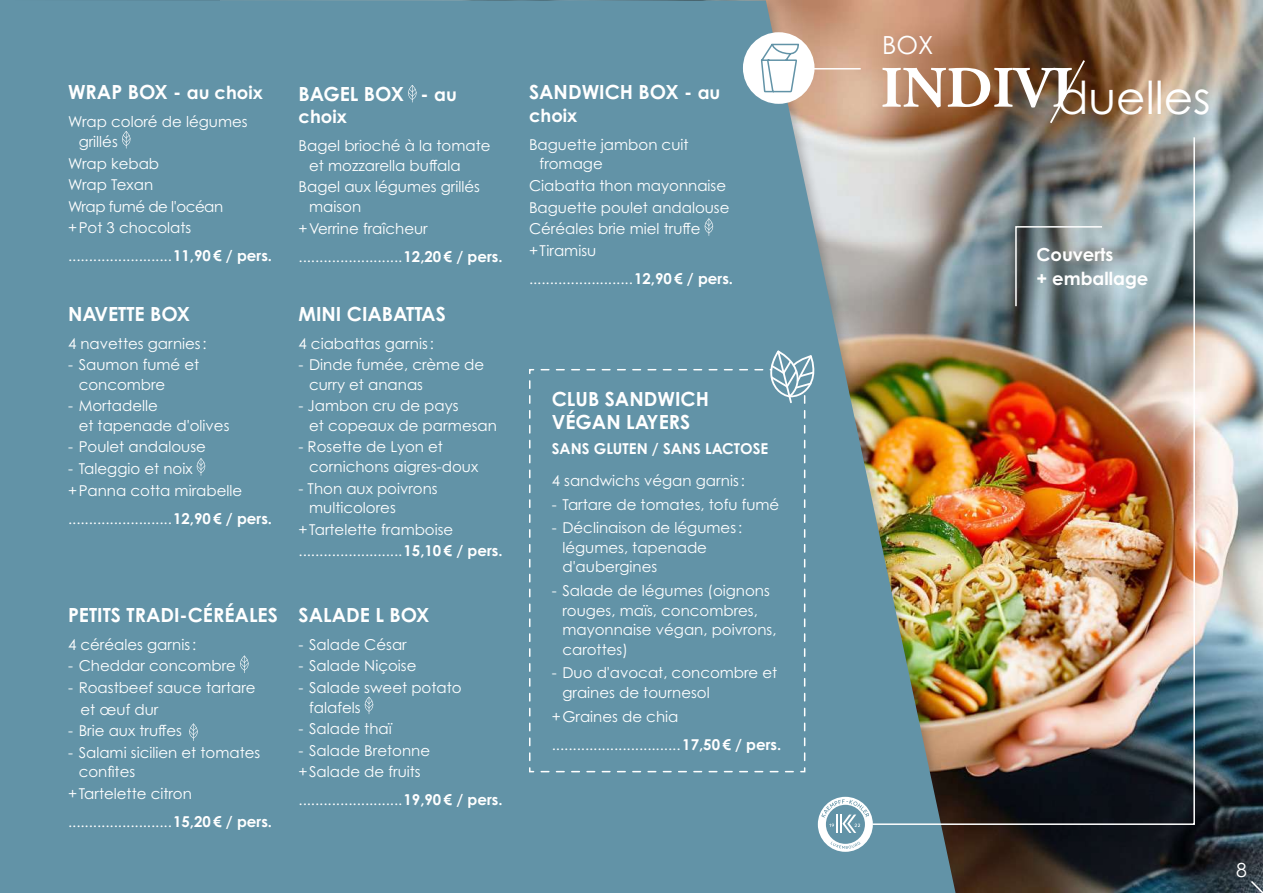
<style>
.page{position:relative;width:1263px;height:893px;background:#fff}
.page>*{position:absolute;margin:0;border:0;box-sizing:border-box;transform-origin:0 0}
.t1{font:45.3px "Century Gothic Pro";color:#fff}
.t2{font:24.9px "Century Gothic Pro";color:#fff}
.t3{font:700 19.5px/22.5px "Century Gothic Pro";color:#fff}
.t4{font:19.5px "Century Gothic Pro";color:#fff}
.t5{font:700 18px/24px "Century Gothic Pro";color:#fff}
.t6{font:15px/19.5px "Century Gothic Pro";color:#fff}
.t7{font:700 15px "Century Gothic Pro";color:#fff}
.s1{font-size:18px}
.s2{font-weight:700}
</style>
<div class="page">
<img style="left:968px;top:0;width:295px;height:892px">
<div style="left:0;top:0;width:955px;height:893px;background:#6293a7"></div>
<svg style="left:1048px;top:58px;width:38px;height:67px"></svg>
<svg style="left:1249px;top:879px;width:14px;height:14px"></svg>
<hr style="left:810px;top:68px;width:51px;height:2px;background:#fff">
<img style="left:871px;top:136px;width:325px;height:690px">
<svg style="left:1014px;top:225px;width:89px;height:83px"></svg>
<svg style="left:528px;top:368px;width:278px;height:405px"></svg>
<div style="left:537px;top:350px;width:282px;height:410px;background:#6293a7"></div>
<svg style="left:240px;top:656px;width:9px;height:17px"></svg>
<svg style="left:704px;top:218px;width:9px;height:18px"></svg>
<svg style="left:364px;top:697px;width:10px;height:17px"></svg>
<svg style="left:196px;top:458px;width:10px;height:18px"></svg>
<svg style="left:408px;top:85px;width:9px;height:17px"></svg>
<svg style="left:122px;top:131px;width:9px;height:18px"></svg>
<div style="left:743px;top:32px;width:71px;height:72px;background:#fff;border-radius:50%"></div>
<svg style="left:760px;top:37px;width:40px;height:85px"></svg>
<svg style="left:818px;top:797px;width:55px;height:55px"></svg>
<svg style="left:189px;top:724px;width:9px;height:17px"></svg>
<h3 class="t3" style="left:68px;top:81px;width:196px">WRAP BOX - <span class="s1">au choix</span></h3>
<p class="t6" style="left:79px;top:112px;width:170px;text-indent:-11px">Wrap coloré de légumes grillés</p>
<p class="t6" style="left:68px;top:152px;width:157px;line-height:21.6px">Wrap kebab<br>Wrap Texan<br>Wrap fumé de l'océan +Pot 3 chocolats</p>
<p class="t6" style="left:68px;top:246px;width:206px">.........................<span class="s2">11,90€ / pers.</span></p>
<h3 class="t3" style="left:68px;top:302px;width:124px">NAVETTE BOX</h3>
<p class="t6" style="left:68px;top:333px;width:140px">4 navettes garnies:</p>
<p class="t6" style="left:79px;top:355px;width:122px;text-indent:-11px">- Saumon fumé et concombre</p>
<p class="t6" style="left:79px;top:396px;width:152px;text-indent:-11px">- Mortadelle<br>et tapenade d'olives</p>
<p class="t6" style="left:68px;top:437px;width:139px">- Poulet andalouse</p>
<p class="t6" style="left:68px;top:458px;width:176px;line-height:21.6px">- Taleggio et noix +Panna cotta mirabelle</p>
<p class="t6" style="left:68px;top:508px;width:206px">.........................<span class="s2">12,90€ / pers.</span></p>
<h3 class="t3" style="left:68px;top:603px;width:211px">PETITS TRADI-CÉRÉALES</h3>
<p class="t6" style="left:68px;top:634px;width:130px">4 céréales garnis:</p>
<p class="t6" style="left:68px;top:656px;width:169px">- Cheddar concombre</p>
<p class="t6" style="left:80px;top:677px;width:177px;line-height:21.6px;text-indent:-12px">- Roastbeef sauce tartare et œuf dur</p>
<p class="t6" style="left:68px;top:721px;width:115px">- Brie aux truffes</p>
<p class="t6" style="left:79px;top:743px;width:183px;text-indent:-11px">- Salami sicilien et tomates confites</p>
<p class="t6" style="left:68px;top:779px;width:206px;line-height:28px">+Tartelette citron .........................<span class="s2">15,20€ / pers.</span></p>
<h3 class="t3" style="left:298px;top:82px;width:160px">BAGEL BOX - <span class="s1">au</span></h3>
<p class="t5" style="left:298px;top:105px;width:50px">choix</p>
<p class="t6" style="left:309px;top:136px;width:183px;text-indent:-11px">Bagel brioché à la tomate et mozzarella buffala</p>
<p class="t6" style="left:309px;top:177px;width:172px;text-indent:-11px">Bagel aux légumes grillés maison</p>
<p class="t6" style="left:298px;top:214px;width:206px;line-height:28px">+Verrine fraîcheur .........................<span class="s2">12,20€ / pers.</span></p>
<h3 class="t3" style="left:298px;top:302px;width:149px">MINI CIABATTAS</h3>
<p class="t6" style="left:298px;top:333px;width:137px">4 ciabattas garnis:</p>
<p class="t6" style="left:309px;top:355px;width:177px;text-indent:-11px">- Dinde fumée, crème de curry et ananas</p>
<p class="t6" style="left:309px;top:396px;width:189px;text-indent:-11px">- Jambon cru de pays<br>et copeaux de parmesan</p>
<p class="t6" style="left:309px;top:437px;width:171px;text-indent:-11px">- Rosette de Lyon et cornichons aigres-doux</p>
<p class="t6" style="left:309px;top:478px;width:130px;text-indent:-11px">- Thon aux poivrons multicolores</p>
<p class="t6" style="left:298px;top:518px;width:206px;line-height:21.6px">+Tartelette framboise .........................<span class="s2">15,10€ / pers.</span></p>
<h3 class="t3" style="left:298px;top:603px;width:132px">SALADE L BOX</h3>
<p class="t6" style="left:298px;top:634px;width:110px">- Salade César</p>
<p class="t6" style="left:298px;top:656px;width:119px">- Salade Niçoise</p>
<p class="t6" style="left:309px;top:678px;width:154px;text-indent:-11px">- Salade sweet potato falafels</p>
<p class="t6" style="left:298px;top:719px;width:95px">- Salade thaï</p>
<p class="t6" style="left:298px;top:739px;width:133px;line-height:21.6px">- Salade Bretonne +Salade de fruits</p>
<p class="t6" style="left:298px;top:790px;width:206px">.........................<span class="s2">19,90€ / pers.</span></p>
<h3 class="t3" style="left:529px;top:81px;width:193px">SANDWICH BOX - <span class="s1">au</span></h3>
<p class="t5" style="left:529px;top:103px;width:50px">choix</p>
<p class="t6" style="left:540px;top:135px;width:150px;text-indent:-11px">Baguette jambon cuit fromage</p>
<p class="t6" style="left:529px;top:175px;width:202px;line-height:21.6px">Ciabatta thon mayonnaise<br>Baguette poulet andalouse<br>Céréales brie miel truffe +Tiramisu</p>
<p class="t6" style="left:529px;top:269px;width:206px">.........................<span class="s2">12,90€ / pers.</span></p>
<h3 class="t3" style="left:552px;top:387px;width:159px">CLUB SANDWICH<br>VÉGAN LAYERS</h3>
<p class="t7" style="left:552px;top:439px;width:218px">SANS GLUTEN / SANS LACTOSE</p>
<p class="t6" style="left:552px;top:470px;width:195px">4 sandwichs végan garnis:</p>
<p class="t6" style="left:552px;top:494px;width:229px">- Tartare de tomates, tofu fumé</p>
<p class="t6" style="left:562px;top:518px;width:181px;text-indent:-11px">- Déclinaison de légumes: légumes, tapenade d'aubergines</p>
<p class="t6" style="left:562px;top:581px;width:216px;text-indent:-11px">- Salade de légumes (oignons rouges, maïs, concombres, mayonnaise végan, poivrons, carottes)</p>
<p class="t6" style="left:562px;top:663px;width:216px;text-indent:-11px">- Duo d'avocat, concombre et graines de tournesol</p>
<p class="t6" style="left:552px;top:702px;width:231px;line-height:28px">+Graines de chia ...............................<span class="s2">17,50€ / pers.</span></p>
<h2 class="t2" style="left:882px;top:30px;width:53px">BOX</h2>
<h1 class="t1" style="left:881px;top:70px;width:332px"><sup>INDIVI</sup>duelles</h1>
<p class="t5" style="left:1036px;top:242px;width:113px">Couverts<br>+ emballage</p>
<h3 class="t4" style="left:1236px;top:858px;width:12px">8</h3>
</div>
